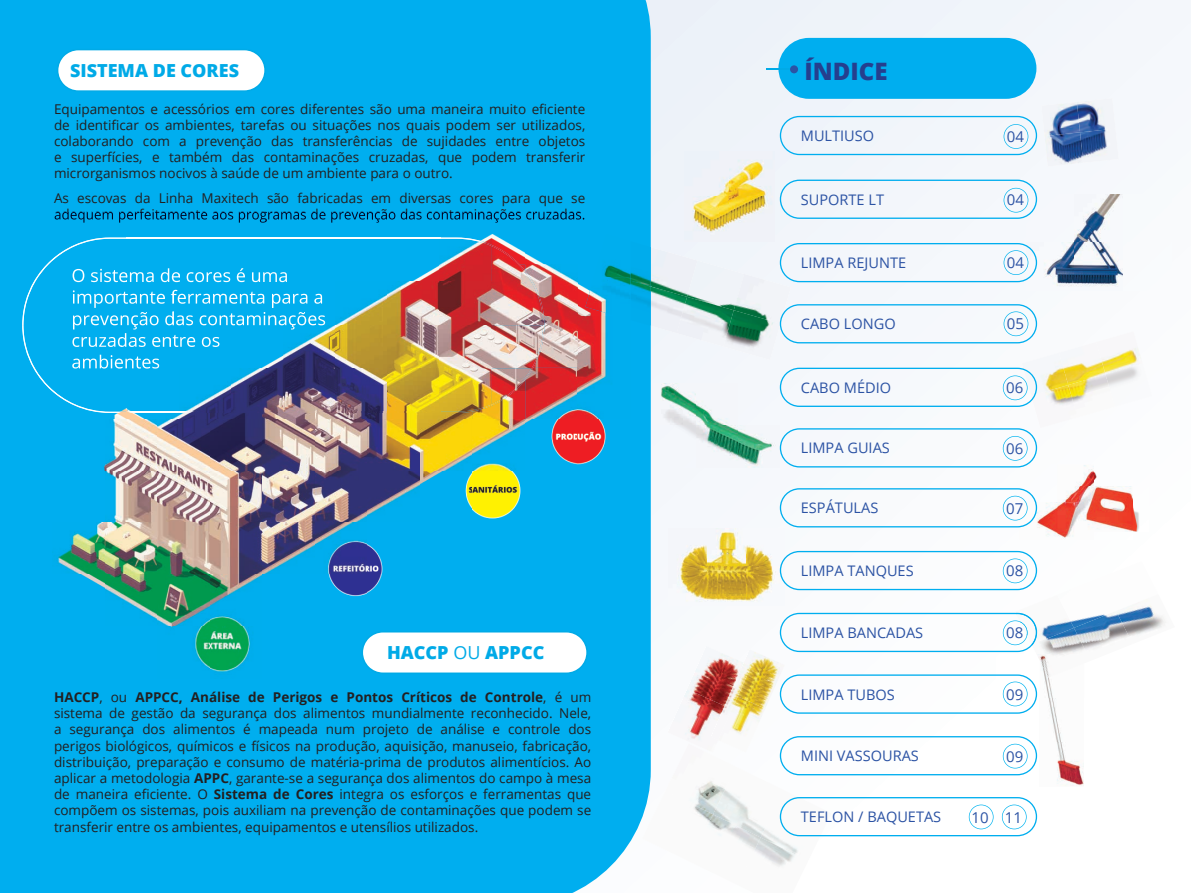
<style>
.page{position:relative;width:1191px;height:893px;background:#fff}
.page>*{position:absolute;margin:0;border:0;box-sizing:border-box;transform-origin:0 0}
.t1{font:800 24px "Open Sans";color:#253f8e}
.t2{font:800 18px "Open Sans";color:#00aae7}
.t3{font:15px "Open Sans";color:#2c53a4}
.t4{font:14.55px "Open Sans";color:#2c53a4}
.t5{font:13.5px/16.2px "Open Sans";color:#231f20;text-align:justify}
.s1{font-weight:400}
.s2{font-weight:700}
</style>
<div class="page">
<svg style="left:651px;top:0;width:540px;height:837px"></svg>
<div style="left:0;top:0;width:651px;height:893px;background:#00aeef"></div>
<svg style="left:57px;top:49px;width:209px;height:43px"></svg>
<div style="left:778px;top:38px;width:258px;height:61px;background:#00aeef;border-radius:30px"></div>
<img style="left:1096px;top:331px;width:46px;height:33px">
<img style="left:1059px;top:342px;width:46px;height:32px">
<img style="left:1021px;top:353px;width:47px;height:32px">
<img style="left:1105px;top:364px;width:47px;height:43px">
<img style="left:1068px;top:374px;width:46px;height:43px">
<img style="left:1031px;top:385px;width:46px;height:43px">
<img style="left:1019px;top:465px;width:76px;height:75px">
<img style="left:1095px;top:465px;width:37px;height:21px">
<img style="left:1095px;top:532px;width:37px;height:8px">
<img style="left:669px;top:528px;width:115px;height:77px">
<img style="left:653px;top:383px;width:127px;height:84px">
<div style="left:651px;top:247px;width:46px;height:39px;background:#eef0f6"></div>
<div style="left:687px;top:261px;width:57px;height:36px;background:#f0f3f8"></div>
<div style="left:733px;top:274px;width:58px;height:36px;background:#f2f4f8"></div>
<img style="left:651px;top:286px;width:36px;height:47px">
<img style="left:676px;top:297px;width:58px;height:50px">
<img style="left:723px;top:310px;width:57px;height:50px">
<img style="left:630px;top:241px;width:21px;height:40px">
<img style="left:630px;top:281px;width:21px;height:45px">
<img style="left:744px;top:649px;width:40px;height:60px">
<img style="left:724px;top:696px;width:41px;height:56px">
<img style="left:687px;top:646px;width:57px;height:43px">
<img style="left:668px;top:689px;width:56px;height:55px">
<img style="left:711px;top:663px;width:40px;height:77px">
<img style="left:1079px;top:486px;width:69px;height:46px">
<img style="left:1026px;top:195px;width:145px;height:96px">
<img style="left:996px;top:654px;width:44px;height:132px">
<img style="left:1040px;top:666px;width:44px;height:120px">
<img style="left:1084px;top:654px;width:44px;height:132px">
<img style="left:665px;top:744px;width:71px;height:47px">
<img style="left:713px;top:767px;width:71px;height:47px">
<img style="left:760px;top:790px;width:71px;height:47px">
<img style="left:642px;top:791px;width:71px;height:71px">
<img style="left:690px;top:814px;width:70px;height:48px">
<img style="left:737px;top:837px;width:61px;height:30px">
<img style="left:1041px;top:102px;width:35px;height:34px">
<img style="left:1076px;top:98px;width:39px;height:34px">
<img style="left:1044px;top:132px;width:39px;height:34px">
<img style="left:1080px;top:129px;width:38px;height:34px">
<img style="left:685px;top:152px;width:90px;height:90px">
<svg style="left:780px;top:180px;width:257px;height:39px"></svg>
<svg style="left:780px;top:243px;width:257px;height:39px"></svg>
<svg style="left:780px;top:304px;width:257px;height:39px"></svg>
<svg style="left:780px;top:116px;width:257px;height:39px"></svg>
<hr style="left:766px;top:68px;width:26px;height:2px;background:#00aae7">
<div style="left:790px;top:65px;width:8px;height:8px;background:#2c53a4;border-radius:50%"></div>
<svg style="left:780px;top:368px;width:257px;height:39px"></svg>
<svg style="left:780px;top:428px;width:257px;height:39px"></svg>
<svg style="left:780px;top:488px;width:257px;height:39px"></svg>
<svg style="left:780px;top:551px;width:257px;height:39px"></svg>
<svg style="left:780px;top:674px;width:257px;height:40px"></svg>
<svg style="left:780px;top:736px;width:257px;height:39px"></svg>
<svg style="left:780px;top:797px;width:257px;height:39px"></svg>
<div style="left:0;top:213px;width:52px;height:51px;background:#00aeef"></div>
<img style="left:52px;top:213px;width:53px;height:32px">
<div style="left:105px;top:223px;width:368px;height:14px;background:#00aeef"></div>
<div style="left:473px;top:223px;width:105px;height:41px;background:#00aeef"></div>
<div style="left:578px;top:213px;width:52px;height:51px;background:#00aeef"></div>
<img style="left:0;top:264px;width:34px;height:52px">
<img style="left:532px;top:264px;width:62px;height:52px">
<img style="left:0;top:316px;width:22px;height:52px">
<img style="left:544px;top:316px;width:86px;height:52px">
<div style="left:0;top:368px;width:52px;height:310px;background:#00aeef"></div>
<img style="left:52px;top:405px;width:53px;height:273px">
<img style="left:105px;top:413px;width:315px;height:6px">
<img style="left:420px;top:413px;width:53px;height:6px">
<img style="left:473px;top:405px;width:52px;height:14px">
<img style="left:525px;top:368px;width:105px;height:51px">
<img style="left:105px;top:419px;width:525px;height:259px">
<img style="left:594px;top:234px;width:36px;height:43px">
<img style="left:585px;top:277px;width:45px;height:43px">
<img style="left:36px;top:246px;width:39px;height:36px">
<div style="left:75px;top:239px;width:208px;height:29px;background:#00aeef"></div>
<img style="left:283px;top:239px;width:208px;height:43px">
<img style="left:491px;top:246px;width:40px;height:36px">
<div style="left:36px;top:282px;width:39px;height:86px;background:#00aeef"></div>
<div style="left:75px;top:282px;width:208px;height:29px;background:#00aeef"></div>
<img style="left:283px;top:282px;width:248px;height:86px">
<img style="left:75px;top:329px;width:52px;height:26px">
<div style="left:127px;top:329px;width:156px;height:39px;background:#00aeef"></div>
<img style="left:36px;top:368px;width:39px;height:36px">
<img style="left:75px;top:368px;width:416px;height:44px">
<img style="left:491px;top:368px;width:40px;height:36px">
<img style="left:73px;top:268px;width:214px;height:14px">
<img style="left:73px;top:290px;width:249px;height:18px">
<img style="left:73px;top:311px;width:252px;height:18px">
<img style="left:72px;top:333px;width:147px;height:14px">
<img style="left:72px;top:355px;width:87px;height:14px">
<img style="left:34px;top:245px;width:40px;height:36px">
<img style="left:74px;top:237px;width:53px;height:9px">
<img style="left:127px;top:237px;width:313px;height:2px">
<img style="left:440px;top:237px;width:52px;height:9px">
<img style="left:492px;top:245px;width:40px;height:36px">
<img style="left:22px;top:281px;width:14px;height:88px">
<img style="left:531px;top:281px;width:13px;height:88px">
<img style="left:34px;top:369px;width:40px;height:36px">
<img style="left:74px;top:404px;width:53px;height:9px">
<img style="left:127px;top:412px;width:313px;height:1px">
<img style="left:440px;top:404px;width:52px;height:9px">
<img style="left:492px;top:369px;width:40px;height:36px">
<img style="left:55px;top:213px;width:529px;height:10px">
<svg style="left:361px;top:631px;width:227px;height:43px"></svg>
<img style="left:1015px;top:595px;width:42px;height:33px">
<img style="left:1057px;top:578px;width:42px;height:50px">
<img style="left:1099px;top:561px;width:59px;height:50px">
<img style="left:1032px;top:628px;width:41px;height:26px">
<img style="left:1073px;top:611px;width:59px;height:43px">
<img style="left:1116px;top:594px;width:59px;height:50px">
<img style="left:1036px;top:654px;width:42px;height:24px">
<img style="left:1072px;top:654px;width:35px;height:12px">
<svg style="left:780px;top:613px;width:257px;height:39px"></svg>
<img style="left:1019px;top:621px;width:8px;height:15px">
<h2 class="t2" style="left:70px;top:56px;width:170px">SISTEMA DE CORES</h2>
<h1 class="t1" style="left:804px;top:53px;width:85px">ÍNDICE</h1>
<p class="t5" style="left:54px;top:100px;width:533px">Equipamentos e acessórios em cores diferentes são uma maneira muito eficiente de identificar os ambientes, tarefas ou situações nos quais podem ser utilizados, colaborando com a prevenção das transferências de sujidades entre objetos e superfícies, e também das contaminações cruzadas, que podem transferir microrganismos nocivos à saúde de um ambiente para o outro.</p>
<p class="t5" style="left:54px;top:190px;width:533px">As escovas da Linha Maxitech são fabricadas em diversas cores para que se</p>
<p class="t4" style="left:801px;top:126px;width:75px">MULTIUSO</p>
<p class="t4" style="left:801px;top:190px;width:85px">SUPORTE LT</p>
<p class="t3" style="left:1007px;top:127px;width:19px">04</p>
<p class="t3" style="left:1006px;top:190px;width:19px">04</p>
<p class="t4" style="left:801px;top:253px;width:107px">LIMPA REJUNTE</p>
<p class="t3" style="left:1006px;top:252px;width:19px">04</p>
<p class="t4" style="left:801px;top:314px;width:96px">CABO LONGO</p>
<p class="t3" style="left:1007px;top:314px;width:19px">05</p>
<p class="t4" style="left:801px;top:378px;width:92px">CABO MÉDIO</p>
<p class="t3" style="left:1006px;top:378px;width:19px">06</p>
<p class="t4" style="left:801px;top:438px;width:91px">LIMPA GUIAS</p>
<p class="t3" style="left:1006px;top:438px;width:19px">06</p>
<p class="t4" style="left:801px;top:498px;width:79px">ESPÁTULAS</p>
<p class="t3" style="left:1006px;top:498px;width:19px">07</p>
<p class="t4" style="left:801px;top:561px;width:114px">LIMPA TANQUES</p>
<p class="t3" style="left:1006px;top:561px;width:19px">08</p>
<p class="t4" style="left:801px;top:623px;width:124px">LIMPA BANCADAS</p>
<p class="t3" style="left:1006px;top:623px;width:19px">08</p>
<h2 class="t2" style="left:387px;top:639px;width:159px">HACCP <span class="s1">OU</span> APPCC</h2>
<p class="t5" style="left:54px;top:689px;width:539px"><span class="s2">HACCP</span>, ou <span class="s2">APPCC, Análise de Perigos e Pontos Críticos de Controle</span>, é um sistema de gestão da segurança dos alimentos mundialmente reconhecido. Nele, a segurança dos alimentos é mapeada num projeto de análise e controle dos perigos biológicos, químicos e físicos na produção, aquisição, manuseio, fabricação, distribuição, preparação e consumo de matéria-prima de produtos alimentícios. Ao aplicar a metodologia <span class="s2">APPC</span>, garante-se a segurança dos alimentos do campo à mesa de maneira eficiente. O <span class="s2">Sistema de Cores</span> integra os esforços e ferramentas que compõem os sistemas, pois auxiliam na prevenção de contaminações que podem se transferir entre os ambientes, equipamentos e utensílios utilizados.</p>
<p class="t4" style="left:801px;top:684px;width:95px">LIMPA TUBOS</p>
<p class="t3" style="left:1006px;top:684px;width:19px">09</p>
<p class="t4" style="left:801px;top:746px;width:120px">MINI VASSOURAS</p>
<p class="t3" style="left:1006px;top:746px;width:19px">09</p>
<p class="t4" style="left:801px;top:807px;width:142px">TEFLON / BAQUETAS</p>
<p class="t3" style="left:971px;top:807px;width:52px">10 11</p>
</div>
